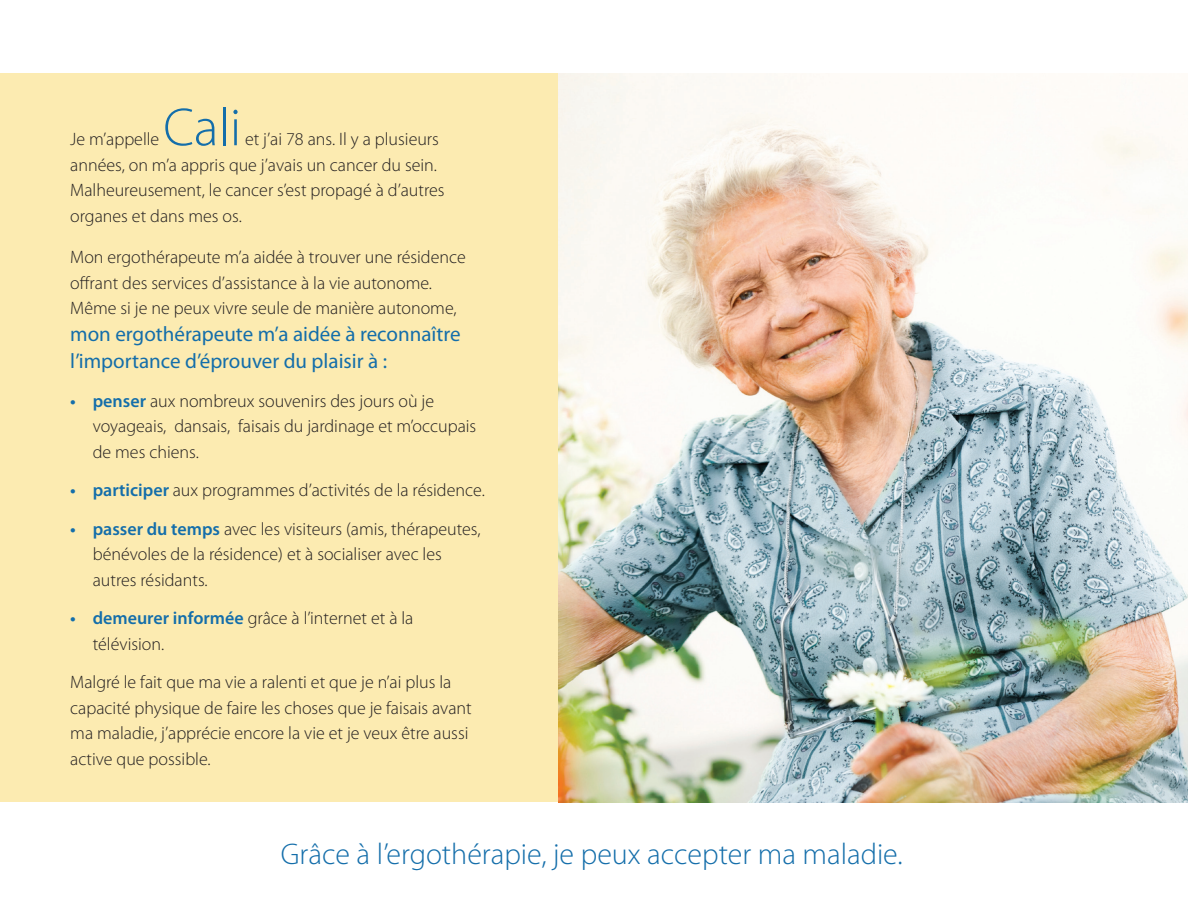
<style>
.page{position:relative;width:1188px;height:918px;background:#fff}
.page>*{position:absolute;margin:0;border:0;box-sizing:border-box;transform-origin:0 0}
.t1{font:300 54px "Myriad Pro";color:#146eaa}
.t2{font:300 30px "Myriad Pro";color:#146eaa}
.t3{font:21px/27px "Myriad Pro";color:#146eaa}
.t4{font:300 18px/25.5px "Myriad Pro";color:#231f20}
.s1{font-weight:600;color:#146eaa}
</style>
<div class="page">
<div style="left:0;top:73px;width:1188px;height:729px;background:#fcebb1"></div>
<img style="left:558px;top:73px;width:630px;height:729px">
<p class="t1" style="left:163px;top:98px;width:79px">Cali</p>
<p class="t4" style="left:70px;top:127px;width:91px">Je m’appelle</p>
<p class="t4" style="left:70px;top:127px;width:376px;text-indent:175px">et j’ai 78 ans. Il y a plusieurs années, on m’a appris que j’avais un cancer du sein.<br>Malheureusement, le cancer s’est propagé à d’autres organes et dans mes os.</p>
<p class="t4" style="left:70px;top:245px;width:397px">Mon ergothérapeute m’a aidée à trouver une résidence offrant des services d’assistance à la vie autonome.<br>Même si je ne peux vivre seule de manière autonome,</p>
<p class="t3" style="left:70px;top:321px;width:392px">mon ergothérapeute m’a aidée à reconnaître l’importance d’éprouver du plaisir à :</p>
<p class="t4" style="left:93px;top:388px;width:385px;text-indent:-22px"><span class="s1">• penser</span> aux nombreux souvenirs des jours où je voyageais, dansais, faisais du jardinage et m’occupais de mes chiens.</p>
<p class="t4" style="left:70px;top:478px;width:416px"><span class="s1">• participer</span> aux programmes d’activités de la résidence.</p>
<p class="t4" style="left:93px;top:516px;width:389px;text-indent:-22px"><span class="s1">• passer du temps</span> avec les visiteurs (amis, thérapeutes, bénévoles de la résidence) et à socialiser avec les autres résidants.</p>
<p class="t4" style="left:93px;top:606px;width:322px;text-indent:-22px"><span class="s1">• demeurer informée</span> grâce à l’internet et à la télévision.</p>
<p class="t4" style="left:70px;top:670px;width:403px">Malgré le fait que ma vie a ralenti et que je n’ai plus la capacité physique de faire les choses que je faisais avant ma maladie, j’apprécie encore la vie et je veux être aussi active que possible.</p>
<p class="t2" style="left:281px;top:838px;width:623px">Grâce à l’ergothérapie, je peux accepter ma maladie.</p>
</div>
